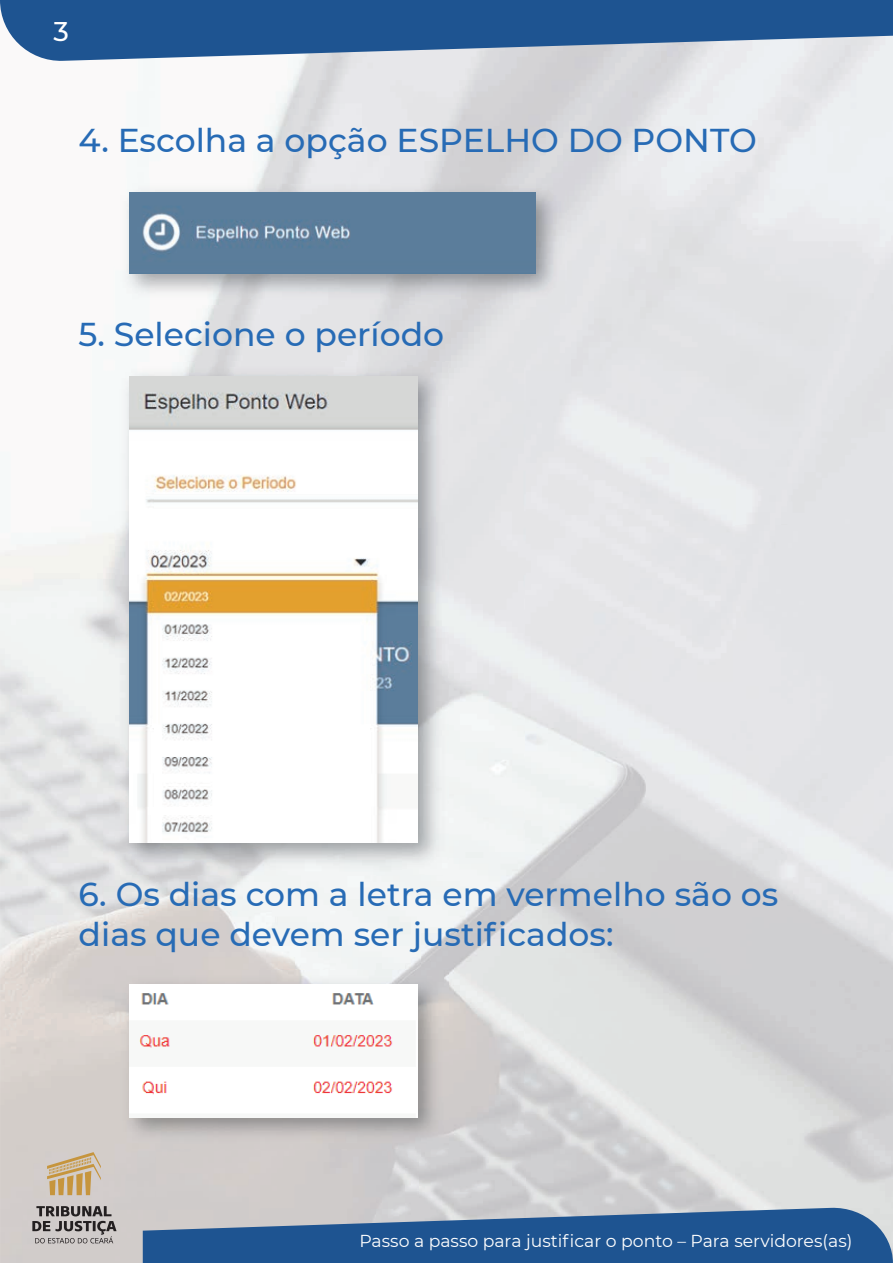
<style>
.page{position:relative;width:893px;height:1263px;background:#fff}
.page>*{position:absolute;margin:0;border:0;box-sizing:border-box;transform-origin:0 0}
.t1{font:500 33px/39.6px "Montserrat";color:#276bb5}
.t2{font:500 27px "Montserrat";color:#fff}
.t3{font:17.25px "Montserrat";color:#fff}
</style>
<div class="page">
<svg style="left:47px;top:1152px;width:54px;height:43px;background:#cdb590"></svg>
<svg style="left:32px;top:1206px;width:85px;height:37px;background:#9a9594"></svg>
<svg style="left:0;top:0;width:893px;height:62px;background:#4a74a4"></svg>
<svg style="left:143px;top:1207px;width:750px;height:56px;background:#446e9e"></svg>
<img style="left:116px;top:178px;width:450px;height:126px">
<img style="left:130px;top:193px;width:405px;height:80px">
<img style="left:130px;top:985px;width:287px;height:132px">
<img style="left:116px;top:362px;width:333px;height:512px">
<img style="left:130px;top:376px;width:287px;height:467px">
<p class="t2" style="left:54px;top:13px;width:17px">3</p>
<p class="t1" style="left:79px;top:119px;width:680px">4. Escolha a opção ESPELHO DO PONTO</p>
<p class="t1" style="left:79px;top:313px;width:367px">5. Selecione o período</p>
<p class="t1" style="left:79px;top:873px;width:701px">6. Os dias com a letra em vermelho são os dias que devem ser justificados:</p>
<p class="t3" style="left:359px;top:1229px;width:494px">Passo a passo para justificar o ponto – Para servidores(as)</p>
</div>
